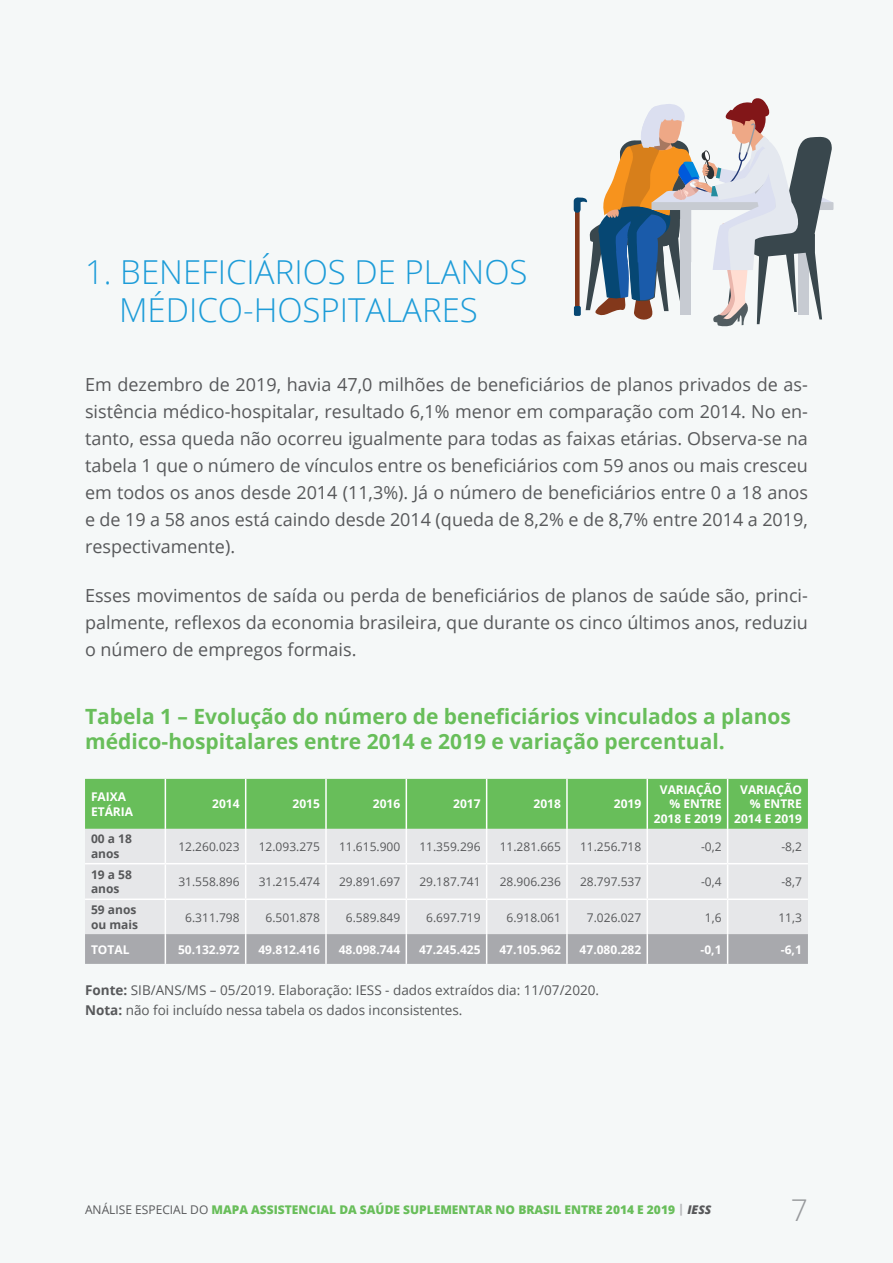
<style>
.page{position:relative;width:893px;height:1263px;background:#f5f8f8}
.page>*{position:absolute;margin:0;border:0;box-sizing:border-box;transform-origin:0 0}
.Subtítulo_1{font:300 33px/37.5px "Open Sans";color:#1d9cd8;text-align:center}
.t1{font:300 30px "Open Sans";color:#97999c}
.Tabela_gráfico_-_tít{font:700 21px/25.5px "Open Sans";color:#68be5a}
.Texto{font:18px/27px "Open Sans";color:#57585a;text-align:justify}
.Legenda{font:13.5px "Open Sans";color:#57585a}
.Coluna_direita{font:12px "Open Sans";color:#57585a}
.t2{font:800 12px "Open Sans";color:#68be5a}
.Cabeçalho_direita{font:700 12px/14.4px "Open Sans";color:#fff;text-align:right}
.Rodapé_direita{font:700 12px "Open Sans";color:#fff}
._1ª_coluna_esquerda{font:700 12px/14.4px "Open Sans";color:#57585a}
._1ª_coluna_cabeçalho{font:700 12px/14.4px "Open Sans";color:#fff}
._1ª_coluna_rodapé{font:700 12px "Open Sans";color:#fff}
.s1{font-weight:700}
.s2{font-weight:400;color:#57585a}
.s3{color:#b8b9bc}
.s4{font-style:italic;color:#57585a}
</style>
<div class="page">
<div style="left:85px;top:779px;width:723px;height:50px;background:#68be5a"></div>
<div style="left:85px;top:829px;width:723px;height:105px;background:#e6e7e9"></div>
<div style="left:85px;top:934px;width:723px;height:30px;background:#a8a9ad"></div>
<hr style="left:165px;top:779px;width:1px;height:50px;background:#fff">
<hr style="left:245px;top:779px;width:1px;height:50px;background:#fff">
<hr style="left:325px;top:779px;width:2px;height:50px;background:#fff">
<hr style="left:406px;top:779px;width:1px;height:50px;background:#fff">
<hr style="left:486px;top:779px;width:1px;height:50px;background:#fff">
<hr style="left:566px;top:779px;width:2px;height:50px;background:#fff">
<hr style="left:646px;top:779px;width:2px;height:50px;background:#fff">
<hr style="left:727px;top:779px;width:1px;height:50px;background:#fff">
<hr style="left:165px;top:829px;width:1px;height:34px;background:#fff">
<hr style="left:245px;top:829px;width:1px;height:34px;background:#fff">
<hr style="left:325px;top:829px;width:2px;height:34px;background:#fff">
<hr style="left:406px;top:829px;width:1px;height:34px;background:#fff">
<hr style="left:486px;top:829px;width:1px;height:34px;background:#fff">
<hr style="left:566px;top:829px;width:2px;height:34px;background:#fff">
<hr style="left:646px;top:829px;width:2px;height:34px;background:#fff">
<hr style="left:727px;top:829px;width:1px;height:34px;background:#fff">
<hr style="left:85px;top:863px;width:80px;height:1px;background:#fff">
<hr style="left:165px;top:863px;width:81px;height:1px;background:#fff">
<hr style="left:165px;top:864px;width:1px;height:34px;background:#fff">
<hr style="left:246px;top:863px;width:80px;height:1px;background:#fff">
<hr style="left:245px;top:864px;width:1px;height:34px;background:#fff">
<hr style="left:326px;top:863px;width:80px;height:1px;background:#fff">
<hr style="left:325px;top:864px;width:2px;height:34px;background:#fff">
<hr style="left:406px;top:863px;width:81px;height:1px;background:#fff">
<hr style="left:406px;top:864px;width:1px;height:34px;background:#fff">
<hr style="left:487px;top:863px;width:80px;height:1px;background:#fff">
<hr style="left:486px;top:864px;width:1px;height:34px;background:#fff">
<hr style="left:567px;top:863px;width:80px;height:1px;background:#fff">
<hr style="left:566px;top:864px;width:2px;height:34px;background:#fff">
<hr style="left:647px;top:863px;width:81px;height:1px;background:#fff">
<hr style="left:646px;top:864px;width:2px;height:34px;background:#fff">
<hr style="left:728px;top:863px;width:80px;height:1px;background:#fff">
<hr style="left:727px;top:864px;width:1px;height:34px;background:#fff">
<hr style="left:85px;top:898px;width:80px;height:2px;background:#fff">
<hr style="left:165px;top:898px;width:81px;height:2px;background:#fff">
<hr style="left:165px;top:900px;width:1px;height:34px;background:#fff">
<hr style="left:246px;top:898px;width:80px;height:2px;background:#fff">
<hr style="left:245px;top:900px;width:1px;height:34px;background:#fff">
<hr style="left:326px;top:898px;width:80px;height:2px;background:#fff">
<hr style="left:325px;top:900px;width:2px;height:34px;background:#fff">
<hr style="left:406px;top:898px;width:81px;height:2px;background:#fff">
<hr style="left:406px;top:900px;width:1px;height:34px;background:#fff">
<hr style="left:487px;top:898px;width:80px;height:2px;background:#fff">
<hr style="left:486px;top:900px;width:1px;height:34px;background:#fff">
<hr style="left:567px;top:898px;width:80px;height:2px;background:#fff">
<hr style="left:566px;top:900px;width:2px;height:34px;background:#fff">
<hr style="left:647px;top:898px;width:81px;height:2px;background:#fff">
<hr style="left:646px;top:900px;width:2px;height:34px;background:#fff">
<hr style="left:728px;top:898px;width:80px;height:2px;background:#fff">
<hr style="left:727px;top:900px;width:1px;height:34px;background:#fff">
<hr style="left:165px;top:934px;width:1px;height:30px;background:#fff">
<hr style="left:245px;top:934px;width:1px;height:30px;background:#fff">
<hr style="left:325px;top:934px;width:2px;height:30px;background:#fff">
<hr style="left:406px;top:934px;width:1px;height:30px;background:#fff">
<hr style="left:486px;top:934px;width:1px;height:30px;background:#fff">
<hr style="left:566px;top:934px;width:2px;height:30px;background:#fff">
<hr style="left:646px;top:934px;width:2px;height:30px;background:#fff">
<hr style="left:727px;top:934px;width:1px;height:30px;background:#fff">
<hr style="left:575px;top:199px;width:2px;height:113px;background:#83381b">
<div style="left:574px;top:198px;width:7px;height:15px;background:#064773;border-radius:3px"></div>
<div style="left:574px;top:306px;width:7px;height:10px;background:#064773;border-radius:2px"></div>
<svg style="left:577px;top:98px;width:256px;height:229px"></svg>
<p class="Subtítulo_1" style="left:85px;top:253px;width:444px">1. BENEFICIÁRIOS DE PLANOS<br>MÉDICO-HOSPITALARES</p>
<p class="Texto" style="left:85px;top:371px;width:724px">Em dezembro de 2019, havia 47,0 milhões de beneficiários de planos privados de as&shy;sistência médico-hospitalar, resultado 6,1% menor em comparação com 2014. No en&shy;tanto, essa queda não ocorreu igualmente para todas as faixas etárias. Observa-se na tabela 1 que o número de vínculos entre os beneficiários com 59 anos ou mais cresceu em todos os anos desde 2014 (11,3%). Já o número de beneficiários entre 0 a 18 anos e de 19 a 58 anos está caindo desde 2014 (queda de 8,2% e de 8,7% entre 2014 a 2019, respectivamente).</p>
<p class="Texto" style="left:85px;top:581px;width:724px">Esses movimentos de saída ou perda de beneficiários de planos de saúde são, princi&shy;palmente, reflexos da economia brasileira, que durante os cinco últimos anos, reduziu o número de empregos formais.</p>
<p class="Tabela_gráfico_-_tít" style="left:85px;top:703px;width:707px">Tabela 1 – Evolução do número de beneficiários vinculados a planos médico-hospitalares entre 2014 e 2019 e variação percentual.</p>
<p class="_1ª_coluna_cabeçalho" style="left:91px;top:789px;width:44px">FAIXA<br>ETÁRIA</p>
<p class="Cabeçalho_direita" style="left:212px;top:797px;width:29px">2014</p>
<p class="Cabeçalho_direita" style="left:293px;top:797px;width:29px">2015</p>
<p class="Cabeçalho_direita" style="left:373px;top:797px;width:29px">2016</p>
<p class="Cabeçalho_direita" style="left:453px;top:797px;width:29px">2017</p>
<p class="Cabeçalho_direita" style="left:534px;top:797px;width:29px">2018</p>
<p class="Cabeçalho_direita" style="left:614px;top:797px;width:29px">2019</p>
<p class="Cabeçalho_direita" style="left:654px;top:782px;width:69px">VARIAÇÃO % ENTRE<br>2018 E 2019</p>
<p class="Cabeçalho_direita" style="left:734px;top:782px;width:69px">VARIAÇÃO % ENTRE<br>2014 E 2019</p>
<p class="_1ª_coluna_esquerda" style="left:91px;top:831px;width:42px">00 a 18 anos</p>
<p class="Coluna_direita" style="left:178px;top:838px;width:63px">12.260.023</p>
<p class="Coluna_direita" style="left:259px;top:838px;width:63px">12.093.275</p>
<p class="Coluna_direita" style="left:339px;top:838px;width:63px">11.615.900</p>
<p class="Coluna_direita" style="left:419px;top:838px;width:63px">11.359.296</p>
<p class="Coluna_direita" style="left:500px;top:838px;width:63px">11.281.665</p>
<p class="Coluna_direita" style="left:580px;top:838px;width:63px">11.256.718</p>
<p class="Coluna_direita" style="left:701px;top:838px;width:22px">-0,2</p>
<p class="Coluna_direita" style="left:781px;top:838px;width:22px">-8,2</p>
<p class="_1ª_coluna_esquerda" style="left:91px;top:867px;width:42px">19 a 58 anos</p>
<p class="Coluna_direita" style="left:178px;top:873px;width:63px">31.558.896</p>
<p class="Coluna_direita" style="left:259px;top:873px;width:63px">31.215.474</p>
<p class="Coluna_direita" style="left:339px;top:873px;width:63px">29.891.697</p>
<p class="Coluna_direita" style="left:419px;top:873px;width:63px">29.187.741</p>
<p class="Coluna_direita" style="left:500px;top:873px;width:63px">28.906.236</p>
<p class="Coluna_direita" style="left:580px;top:873px;width:63px">28.797.537</p>
<p class="Coluna_direita" style="left:701px;top:873px;width:22px">-0,4</p>
<p class="Coluna_direita" style="left:781px;top:873px;width:22px">-8,7</p>
<p class="_1ª_coluna_esquerda" style="left:91px;top:902px;width:49px">59 anos ou mais</p>
<p class="Coluna_direita" style="left:185px;top:909px;width:56px">6.311.798</p>
<p class="Coluna_direita" style="left:266px;top:909px;width:56px">6.501.878</p>
<p class="Coluna_direita" style="left:346px;top:909px;width:56px">6.589.849</p>
<p class="Coluna_direita" style="left:426px;top:909px;width:56px">6.697.719</p>
<p class="Coluna_direita" style="left:507px;top:909px;width:56px">6.918.061</p>
<p class="Coluna_direita" style="left:587px;top:909px;width:56px">7.026.027</p>
<p class="Coluna_direita" style="left:705px;top:909px;width:18px">1,6</p>
<p class="Coluna_direita" style="left:778px;top:909px;width:25px">11,3</p>
<p class="_1ª_coluna_rodapé" style="left:91px;top:941px;width:40px">TOTAL</p>
<p class="Rodapé_direita" style="left:178px;top:941px;width:63px">50.132.972</p>
<p class="Rodapé_direita" style="left:258px;top:941px;width:63px">49.812.416</p>
<p class="Rodapé_direita" style="left:339px;top:941px;width:63px">48.098.744</p>
<p class="Rodapé_direita" style="left:419px;top:941px;width:63px">47.245.425</p>
<p class="Rodapé_direita" style="left:499px;top:941px;width:63px">47.105.962</p>
<p class="Rodapé_direita" style="left:580px;top:941px;width:63px">47.080.282</p>
<p class="Rodapé_direita" style="left:701px;top:941px;width:23px">-0,1</p>
<p class="Rodapé_direita" style="left:781px;top:941px;width:23px">-6,1</p>
<p class="Legenda" style="left:85px;top:980px;width:516px"><span class="s1">Fonte:</span> SIB/ANS/MS – 05/2019. Elaboração: IESS - dados extraídos dia: 11/07/2020.</p>
<p class="Legenda" style="left:85px;top:1001px;width:379px"><span class="s1">Nota:</span> não foi incluído nessa tabela os dados inconsistentes.</p>
<p class="t2" style="left:85px;top:1200px;width:628px"><span class="s2">ANÁLISE ESPECIAL DO</span> MAPA ASSISTENCIAL DA SAÚDE SUPLEMENTAR NO BRASIL ENTRE 2014 E 2019 <span class="s3">|</span> <span class="s4">IESS</span></p>
<h2 class="t1" style="left:791px;top:1189px;width:19px">7</h2>
</div>
